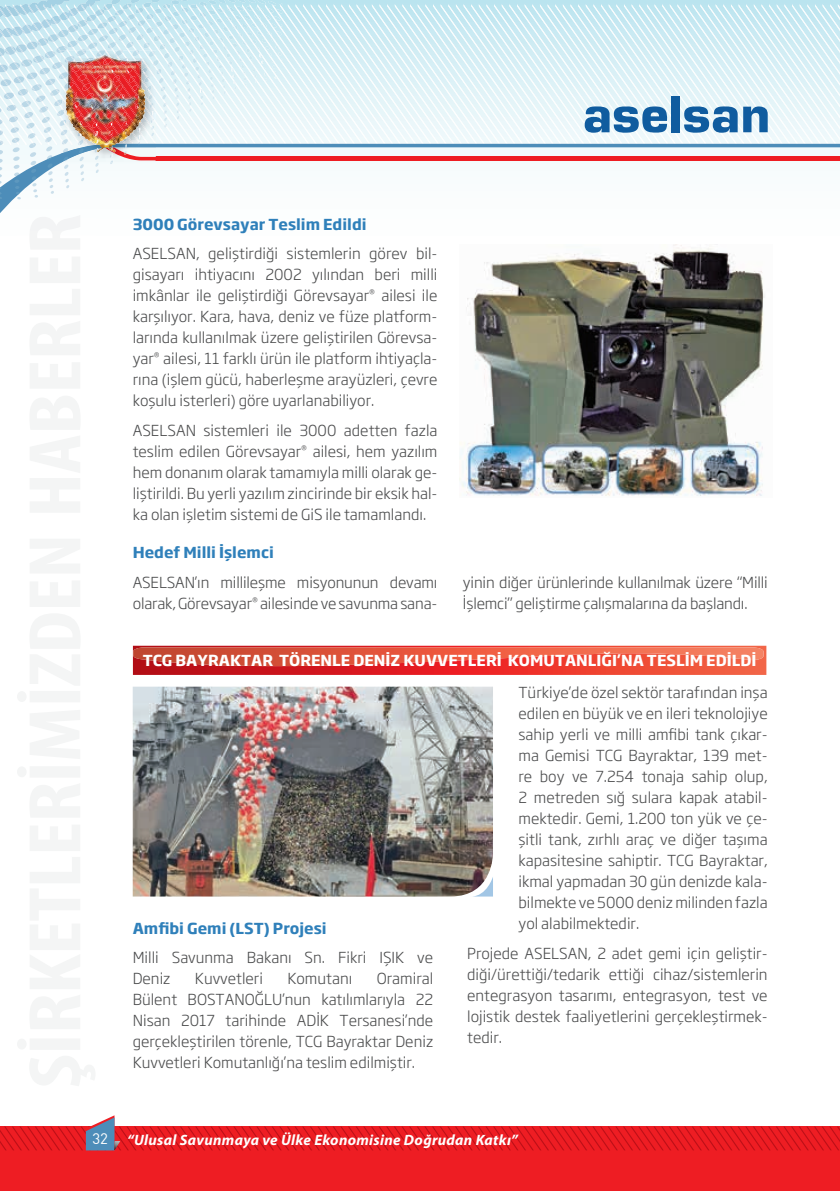
<style>
.page{position:relative;width:840px;height:1191px;background:#fff}
.page>*{position:absolute;margin:0;border:0;box-sizing:border-box;transform-origin:0 0}
.t1{font:300 15px/21px "Soho Gothic Pro";color:#4b4c4d;text-align:justify}
.t2{font:700 15px "Soho Gothic Pro";color:#2f80ba}
.t3{font:700 15px "Soho Gothic Pro";color:#fff}
.t4{font:italic 700 15px "Myriad Pro";letter-spacing:.02em;color:#fff}
.t5{font:15px "DIN Bek";color:#fff}
</style>
<div class="page">
<img style="left:283px;top:22px;width:553px;height:121px">
<img style="left:283px;top:4px;width:557px;height:18px">
<div style="left:0;top:1126px;width:840px;height:65px;background:#ee1d23"></div>
<svg style="left:0;top:143px;width:840px;height:70px"></svg>
<svg style="left:0;top:1115px;width:840px;height:35px"></svg>
<svg style="left:0;top:0;width:283px;height:199px"></svg>
<svg style="left:743px;top:106px;width:24px;height:26px"></svg>
<svg style="left:684px;top:106px;width:53px;height:27px"></svg>
<svg style="left:584px;top:106px;width:83px;height:27px;background:#6195c0"></svg>
<div style="left:671px;top:96px;width:8px;height:36px;background:#105c9f"></div>
<svg style="left:133px;top:645px;width:633px;height:30px;background:#e03b37"></svg>
<img style="left:133px;top:647px;width:630px;height:19px">
<img style="left:133px;top:686px;width:360px;height:210px">
<svg style="left:471px;top:876px;width:22px;height:20px"></svg>
<img style="left:459px;top:244px;width:306px;height:252px">
<p class="t2" style="left:133px;top:218px;width:235px">3000 Görevsayar Teslim Edildi</p>
<p class="t1" style="left:133px;top:244px;width:306px">ASELSAN, geliştirdiği sistemlerin görev bil&shy;gisayarı ihtiyacını 2002 yılından beri milli imkânlar ile geliştirdiği Görevsayar<sup>®</sup> ailesi ile karşılıyor. Kara, hava, deniz ve füze platform&shy;larında kullanılmak üzere geliştirilen Görevsa&shy;yar<sup>®</sup> ailesi, 11 farklı ürün ile platform ihtiyaçla&shy;rına (işlem gücü, haberleşme arayüzleri, çevre koşulu isterleri) göre uyarlanabiliyor.</p>
<p class="t1" style="left:133px;top:421px;width:306px">ASELSAN sistemleri ile 3000 adetten fazla teslim edilen Görevsayar<sup>®</sup> ailesi, hem yazılım hem donanım olarak tamamıyla milli olarak ge&shy;liştirildi. Bu yerli yazılım zincirinde bir eksik hal&shy;ka olan işletim sistemi de GiS ile tamamlandı.</p>
<p class="t2" style="left:133px;top:546px;width:143px">Hedef Milli İşlemci</p>
<p class="t1" style="left:133px;top:573px;width:306px">ASELSAN’ın millileşme misyonunun devamı olarak, Görevsayar<sup>®</sup> ailesinde ve savunma sana-</p>
<p class="t1" style="left:463px;top:573px;width:306px">yinin diğer ürünlerinde kullanılmak üzere “Milli<br>İşlemci” geliştirme çalışmalarına da başlandı.</p>
<p class="t3" style="left:143px;top:653px;width:615px">TCG BAYRAKTAR TÖRENLE DENİZ KUVVETLERİ KOMUTANLIĞI’NA TESLİM EDİLDİ</p>
<p class="t2" style="left:133px;top:921px;width:196px">Amfibi Gemi (LST) Projesi</p>
<p class="t1" style="left:133px;top:948px;width:302px">Milli Savunma Bakanı Sn. Fikri IŞIK ve<br>Deniz</p>
<p class="t1" style="left:133px;top:969px;width:302px;text-indent:244px">Oramiral Bülent BOSTANOĞLU’nun katılımlarıyla 22<br>Nisan 2017 tarihinde ADİK Tersanesi’nde gerçekleştirilen törenle, TCG Bayraktar Deniz Kuvvetleri Komutanlığı’na teslim edilmiştir.</p>
<p class="t1" style="left:195px;top:969px;width:69px">Kuvvetleri</p>
<p class="t1" style="left:287px;top:969px;width:66px">Komutanı</p>
<p class="t1" style="left:518px;top:683px;width:251px">Türkiye’de özel sektör tarafından inşa edilen en büyük ve en ileri teknolojiye sahip yerli ve milli amfibi tank çıkar&shy;ma Gemisi TCG Bayraktar, 139 met&shy;re boy ve 7.254 tonaja sahip olup, 2 metreden sığ sulara kapak atabil&shy;mektedir. Gemi, 1.200 ton yük ve çe&shy;şitli tank, zırhlı araç ve diğer taşıma kapasitesine sahiptir. TCG Bayraktar, ikmal yapmadan 30 gün denizde kala&shy;bilmekte ve 5000 deniz milinden fazla yol alabilmektedir.</p>
<p class="t1" style="left:467px;top:944px;width:302px">Projede ASELSAN, 2 adet gemi için geliştir&shy;diği/ürettiği/tedarik ettiği cihaz/sistemlerin entegrasyon tasarımı, entegrasyon, test ve lojistik destek faaliyetlerini gerçekleştirmek&shy;tedir.</p>
<p class="t5" style="left:92px;top:1133px;width:17px">32</p>
<p class="t4" style="left:127px;top:1131px;width:392px">“Ulusal Savunmaya ve Ülke Ekonomisine Doğrudan Katkı”</p>
</div>
